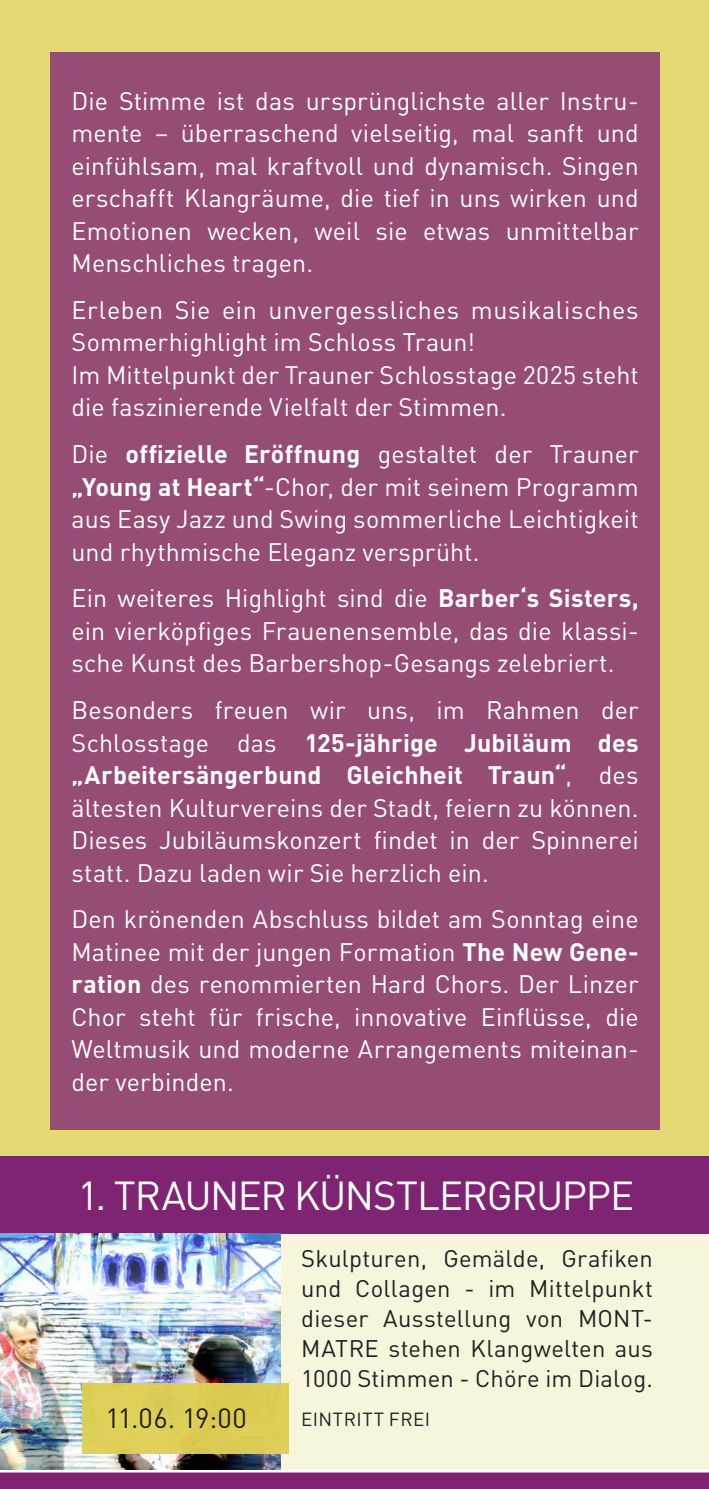
<style>
.page{position:relative;width:709px;height:1489px;background:#fff}
.page>*{position:absolute;margin:0;border:0;box-sizing:border-box;transform-origin:0 0}
.Künstler{font:40px "DIN Pro";letter-spacing:-.03em;color:#fff}
.Künstler-2{font:27.5px "DIN Pro";letter-spacing:-.015em;color:#231f20}
.Künstler-3{font:25px/32.5px "DIN Pro";letter-spacing:.005em;color:#fff;text-align:justify}
.Künstler-4{font:23.75px/30px "DIN Pro";letter-spacing:.005em;color:#231f20;text-align:justify}
.Preise___Beginnzeit{font:18.75px "DIN Pro";letter-spacing:.025em;color:#231f20}
.s1{font-weight:700}
</style>
<div class="page">
<div style="left:0;top:1179px;width:709px;height:309px;background:#f8f5dd"></div>
<div style="left:0;top:0;width:709px;height:1194px;background:#e4d975"></div>
<div style="left:50px;top:52px;width:609px;height:1077px;background:#964d73"></div>
<div style="left:0;top:1155px;width:709px;height:78px;background:#7f2373"></div>
<img style="left:0;top:1233px;width:281px;height:236px">
<div style="left:82px;top:1382px;width:206px;height:71px;background:#ddcf57"></div>
<svg style="left:0;top:1469px;width:709px;height:19px"></svg>
<p class="Künstler-3" style="left:71px;top:84px;width:568px">Die Stimme ist das ursprünglichste aller Instru&shy;mente – überraschend vielseitig, mal sanft und einfühlsam, mal kraftvoll und dynamisch. Singen erschafft Klangräume, die tief in uns wirken und Emotionen wecken, weil sie etwas unmittelbar Menschliches tragen.</p>
<p class="Künstler-3" style="left:71px;top:293px;width:568px;text-align:left">Erleben Sie ein unvergessliches musikalisches Sommerhighlight im Schloss Traun!<br>Im Mittelpunkt der Trauner Schlosstage 2025 steht die faszinierende Vielfalt der Stimmen.</p>
<p class="Künstler-3" style="left:71px;top:437px;width:568px">Die <span class="s1">offizielle Eröffnung</span> gestaltet der Trauner <span class="s1">„Young at Heart“</span>-Chor, der mit seinem Programm aus Easy Jazz und Swing sommerliche Leichtigkeit und rhythmische Eleganz versprüht.</p>
<p class="Künstler-3" style="left:71px;top:581px;width:568px">Ein weiteres Highlight sind die <span class="s1">Barber‘s Sisters, </span>ein vierköpfiges Frauenensemble, das die klassi&shy;sche Kunst des Barbershop-Gesangs zelebriert.</p>
<p class="Künstler-3" style="left:71px;top:693px;width:568px">Besonders freuen wir uns, im Rahmen der Schlosstage das <span class="s1">125-jährige Jubiläum des „Arbeitersängerbund Gleichheit Traun“</span>, des ältesten Kulturvereins der Stadt, feiern zu können.<br>Dieses Jubiläumskonzert findet in der Spinnerei statt. Dazu laden wir Sie herzlich ein.</p>
<p class="Künstler-3" style="left:71px;top:902px;width:568px">Den krönenden Abschluss bildet am Sonntag eine Matinee mit der jungen Formation <span class="s1">The New Gene&shy;ration</span> des renommierten Hard Chors. Der Linzer Chor steht für frische, innovative Einflüsse, die Weltmusik und moderne Arrangements miteinan&shy;der verbinden.</p>
<p class="Künstler" style="left:78px;top:1170px;width:557px">1. TRAUNER KÜNSTLERGRUPPE</p>
<p class="Künstler-4" style="left:301px;top:1242px;width:353px">Skulpturen, Gemälde, Grafiken und Collagen - im Mittelpunkt dieser Ausstellung von MONT-MATRE stehen Klangwelten aus 1000 Stimmen - Chöre im Dialog.</p>
<p class="Künstler-2" style="left:106px;top:1400px;width:143px">11.06. 19:00</p>
<p class="Preise___Beginnzeit" style="left:301px;top:1407px;width:130px">EINTRITT FREI</p>
</div>
